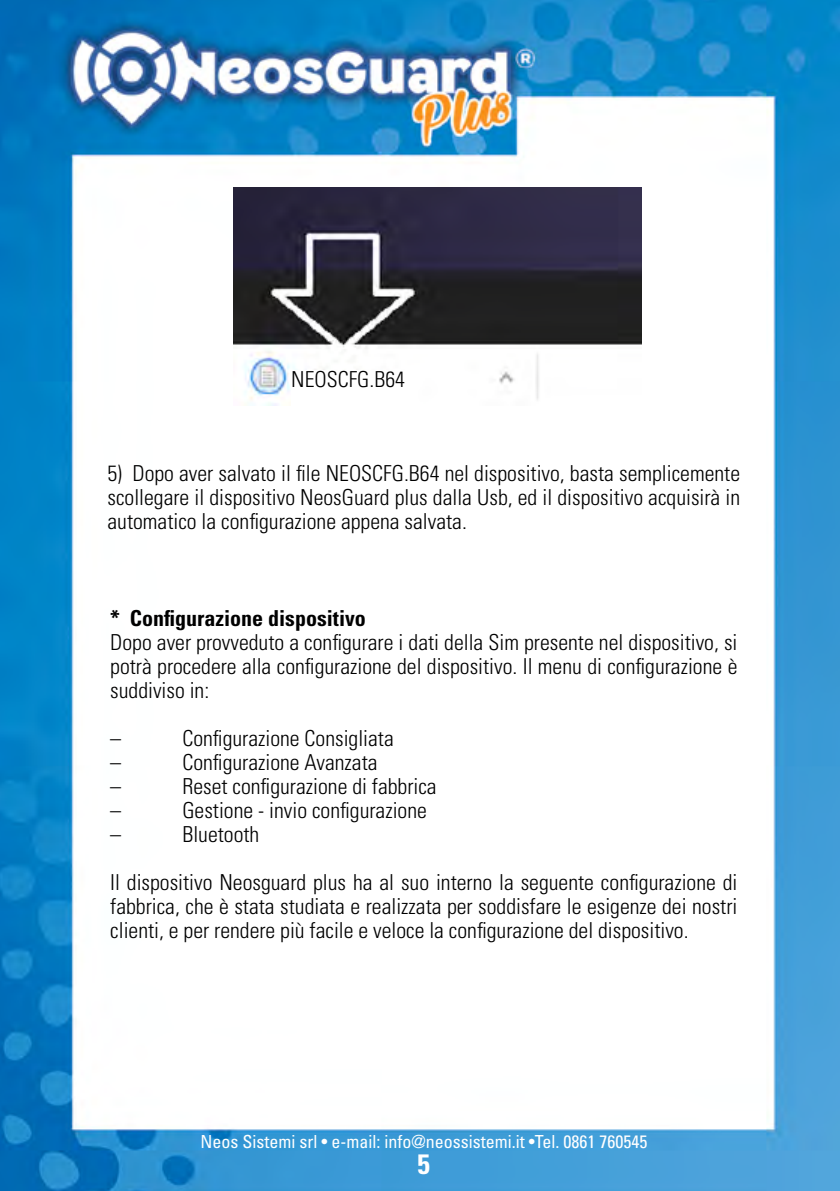
<style>
.page{position:relative;width:840px;height:1191px;background:#fff}
.page>*{position:absolute;margin:0;border:0;box-sizing:border-box;transform-origin:0 0}
.t1{font:700 condensed 28px "Univers";color:#fff}
.t2{font:300 condensed 22px/24px "Univers";color:#000;text-align:justify}
.t3{font:700 condensed 22px "Univers";color:#000}
.t4{font:condensed 18px "Univers";color:#fff}
</style>
<div class="page">
<img style="left:0;top:0;width:839px;height:1191px">
<img style="left:233px;top:188px;width:408px;height:218px">
<div style="left:291px;top:370px;width:126px;height:46px;background:#fff"></div>
<p class="t2" style="left:291px;top:367px;width:115px">NEOSCFG.B64</p>
<p class="t2" style="left:107px;top:460px;width:634px">5) Dopo aver salvato il file NEOSCFG.B64 nel dispositivo, basta semplicemente scollegare il dispositivo NeosGuard plus dalla Usb, ed il dispositivo acquisirà in automatico la configurazione appena salvata.</p>
<p class="t3" style="left:110px;top:605px;width:257px">* Configurazione dispositivo</p>
<p class="t2" style="left:110px;top:630px;width:628px">Dopo aver provveduto a configurare i dati della Sim presente nel dispositivo, si potrà procedere alla configurazione del dispositivo. Il menu di configurazione è suddiviso in:</p>
<p class="t2" style="left:110px;top:726px;width:12px">–</p>
<p class="t2" style="left:182px;top:726px;width:213px">Configurazione Consigliata</p>
<p class="t2" style="left:110px;top:750px;width:12px">–</p>
<p class="t2" style="left:182px;top:750px;width:197px">Configurazione Avanzata</p>
<p class="t2" style="left:110px;top:774px;width:12px">–</p>
<p class="t2" style="left:182px;top:774px;width:256px">Reset configurazione di fabbrica</p>
<p class="t2" style="left:110px;top:798px;width:12px">–</p>
<p class="t2" style="left:182px;top:798px;width:246px">Gestione - invio configurazione</p>
<p class="t2" style="left:110px;top:822px;width:12px">–</p>
<p class="t2" style="left:110px;top:810px;width:628px;line-height:48px;text-indent:72px">Bluetooth<br>Il dispositivo Neosguard plus ha al suo interno la seguente configurazione di</p>
<p class="t2" style="left:110px;top:894px;width:628px">fabbrica, che è stata studiata e realizzata per soddisfare le esigenze dei nostri clienti, e per rendere più facile e veloce la configurazione del dispositivo.</p>
<p class="t4" style="left:200px;top:1130px;width:448px">Neos Sistemi srl • e-mail: info@neossistemi.it •Tel. 0861 760545</p>
<p class="t1" style="left:417px;top:1147px;width:14px">5</p>
</div>
